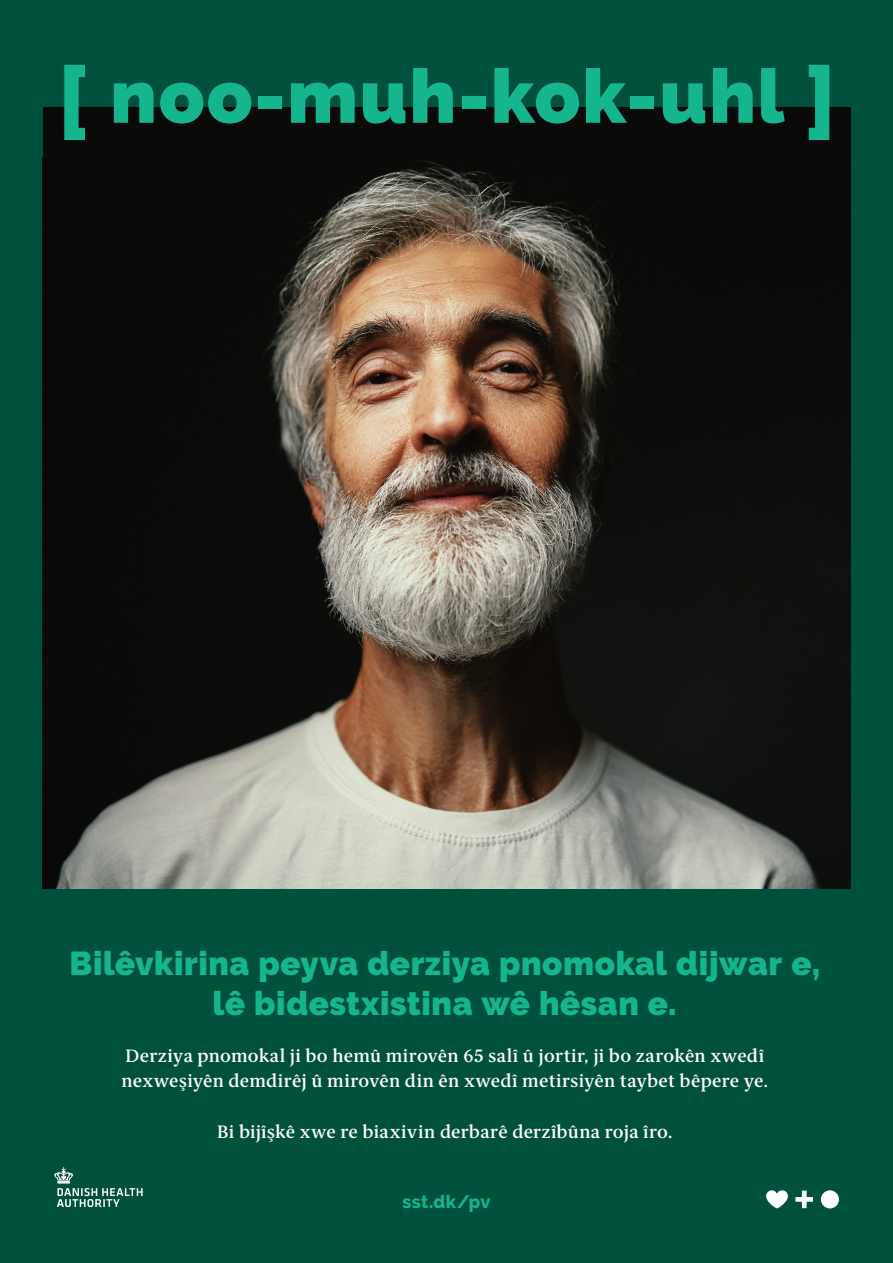
<style>
.page{position:relative;width:893px;height:1263px;background:#00513c}
.page>*{position:absolute;margin:0;border:0;box-sizing:border-box;transform-origin:0 0}
.t1{font:900 75px "Raleway";letter-spacing:.025em;color:#15b68d}
.t2{font:900 33px/39.6px "Raleway";letter-spacing:.02em;color:#15b68d;text-align:center}
.t3{font:600 18px/25.5px "ID Serif";letter-spacing:.015em;color:#fff}
.t4{font:800 18px "Raleway";letter-spacing:.015em;color:#15b68d}
</style>
<div class="page">
<div style="left:43px;top:107px;width:807px;height:782px;background:#0a0a08"></div>
<img style="left:55px;top:160px;width:765px;height:729px">
<svg style="left:766px;top:1190px;width:73px;height:18px"></svg>
<svg style="left:64px;top:65px;width:21px;height:75px"></svg>
<svg style="left:809px;top:65px;width:20px;height:75px"></svg>
<svg style="left:54px;top:1167px;width:89px;height:40px"></svg>
<p class="t1" style="left:110px;top:53px;width:676px">noo-muh-kok-uhl</p>
<p class="t2" style="left:69px;top:944px;width:752px">Bilêvkirina peyva derziya pnomokal dijwar e, lê bidestxistina wê hêsan e.</p>
<p class="t3" style="left:122px;top:1043px;width:648px">Derziya pnomokal ji bo hemû mirovên 65 salî û jortir, ji bo zarokên xwedî nexweşiyên demdirêj û mirovên din ên xwedî metirsiyên taybet bêpere ye.</p>
<p class="t3" style="left:217px;top:1119px;width:457px">Bi bijîşkê xwe re biaxivin derbarê derzîbûna roja îro.</p>
<p class="t4" style="left:403px;top:1191px;width:89px">sst.dk/pv</p>
</div>
